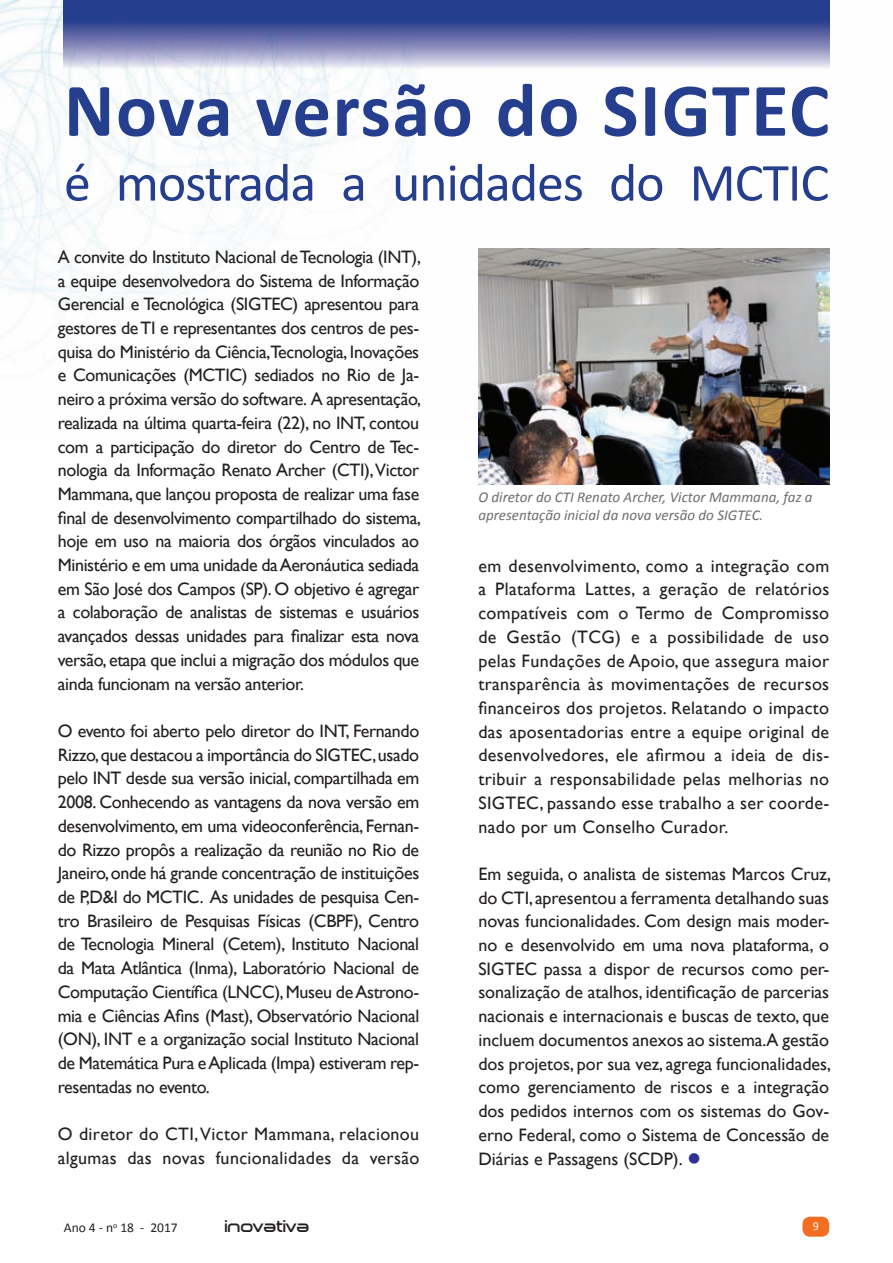
<style>
.page{position:relative;width:893px;height:1263px;background:#fff}
.page>*{position:absolute;margin:0;border:0;box-sizing:border-box;transform-origin:0 0}
.t1{font:700 76.5px "Calibri";letter-spacing:.02em;color:#253f8e}
.t2{font:54px "Calibri";letter-spacing:-.02em;color:#253f8e}
.t3{font:18px/23.7px "Gill Sans";color:#231f20;text-align:justify}
.t4{font:18px/23.7px "Gill Sans";letter-spacing:.02em;color:#231f20}
.t5{font:16.5px "Dekers Bold";color:#231f20}
.t6{font:italic 15px/18px "Calibri";color:#6c6d70}
.t7{font:13.5px "Calibri";color:#231f20}
.t8{font:12px "Calibri";color:#fff}
.s1{color:#2e3092}
</style>
<div class="page">
<div style="left:802px;top:1217px;width:27px;height:20px;background:#f36e21;border-radius:8px"></div>
<img style="left:0;top:0;width:830px;height:434px">
<img style="left:64px;top:0;width:765px;height:79px">
<img style="left:478px;top:249px;width:351px;height:235px">
<h1 class="t1" style="left:64px;top:61px;width:767px">Nova versão do SIGTEC</h1>
<h2 class="t2" style="left:64px;top:148px;width:767px">é mostrada a unidades do MCTIC</h2>
<p class="t3" style="left:58px;top:245px;width:365px">A convite do Instituto Nacional de Tecnologia (INT), a equipe desenvolvedora do Sistema de Informação Gerencial e Tecnológica (SIGTEC) apresentou para gestores de TI e representantes dos centros de pes&shy;quisa do Ministério da Ciência,Tecnologia, Inovações e Comunicações (MCTIC) sediados no Rio de Ja&shy;neiro a próxima versão do software. A apresentação, realizada na última quarta-feira (22), no INT, contou com a participação do diretor do Centro de Tec&shy;nologia da Informação Renato Archer (CTI), Victor Mammana, que lançou proposta de realizar uma fase final de desenvolvimento compartilhado do sistema, hoje em uso na maioria dos órgãos vinculados ao Ministério e em uma unidade da Aeronáutica sediada em São José dos Campos (SP). O objetivo é agregar a colaboração de analistas de sistemas e usuários avançados dessas unidades para finalizar esta nova versão, etapa que inclui a migração dos módulos que ainda funcionam na versão anterior.</p>
<p class="t3" style="left:58px;top:719px;width:363px">O evento foi aberto pelo diretor do INT, Fernando Rizzo, que destacou a importância do SIGTEC, usado pelo INT desde sua versão inicial, compartilhada em 2008. Conhecendo as vantagens da nova versão em desenvolvimento, em uma videoconferência, Fernan&shy;do Rizzo propôs a realização da reunião no Rio de Janeiro, onde há grande concentração de instituições de P,D&amp;I do MCTIC. As unidades de pesquisa Cen&shy;tro Brasileiro de Pesquisas Físicas (CBPF), Centro de Tecnologia Mineral (Cetem), Instituto Nacional da Mata Atlântica (Inma), Laboratório Nacional de Computação Científica (LNCC), Museu de Astrono&shy;mia e Ciências Afins (Mast), Observatório Nacional (ON), INT e a organização social Instituto Nacional de Matemática Pura e Aplicada (Impa) estiveram rep&shy;resentadas no evento.</p>
<p class="t4" style="left:58px;top:1122px;width:363px">O diretor do CTI, Victor Mammana, relacionou algumas das novas funcionalidades da versão</p>
<p class="t6" style="left:478px;top:488px;width:336px">O diretor do CTI Renato Archer, Victor Mammana, faz a apresentação inicial da nova versão do SIGTEC.</p>
<p class="t3" style="left:478px;top:554px;width:352px">em desenvolvimento, como a integração com a Plataforma Lattes, a geração de relatórios compatíveis com o Termo de Compromisso de Gestão (TCG) e a possibilidade de uso pelas Fundações de Apoio, que assegura maior transparência às movimentações de recursos financeiros dos projetos. Relatando o impacto das aposentadorias entre a equipe original de desenvolvedores, ele afirmou a ideia de dis&shy;tribuir a responsabilidade pelas melhorias no SIGTEC, passando esse trabalho a ser coorde&shy;nado por um Conselho Curador.</p>
<p class="t3" style="left:478px;top:862px;width:354px">Em seguida, o analista de sistemas Marcos Cruz, do CTI, apresentou a ferramenta detalhando suas novas funcionalidades. Com design mais moder&shy;no e desenvolvido em uma nova plataforma, o SIGTEC passa a dispor de recursos como per&shy;sonalização de atalhos, identificação de parcerias nacionais e internacionais e buscas de texto, que incluem documentos anexos ao sistema.A gestão dos projetos, por sua vez, agrega funcionalidades, como gerenciamento de riscos e a integração dos pedidos internos com os sistemas do Gov&shy;erno Federal, como o Sistema de Concessão de Diárias e Passagens (SCDP). <span class="s1">●</span></p>
<p class="t7" style="left:64px;top:1219px;width:115px">Ano 4 - n<sup>o</sup> 18 - 2017</p>
<p class="t5" style="left:225px;top:1217px;width:86px">inovativa</p>
<p class="t8" style="left:813px;top:1218px;width:8px">9</p>
</div>
